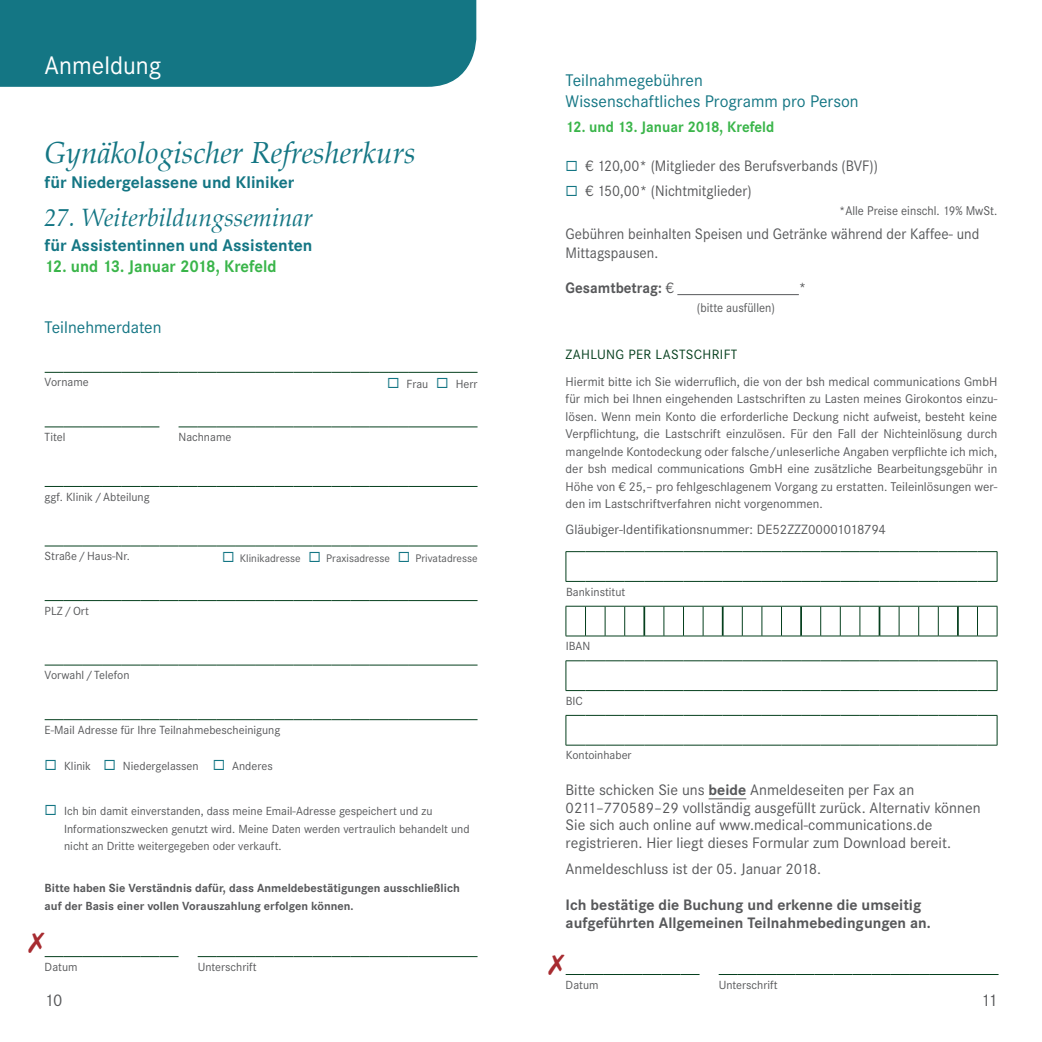
<style>
.page{position:relative;width:1042px;height:1042px;background:#fff}
.page>*{position:absolute;margin:0;border:0;box-sizing:border-box;transform-origin:0 0}
.t1{font:italic 29.75px "Palatino";color:#147684}
.t2{font:26.25px "Corporate S";color:#fff}
.t3{font:italic 24.5px "Palatino";color:#147684}
.t4{font:17.5px/21px "Corporate S";color:#147684}
.t5{font:700 17.5px "Corporate S";color:#147684}
.t6{font:700 17.5px "Corporate S";color:#3ab54a;scale:.95 1}
.t7{font:17.5px "Corporate S";color:#57585a}
.t8{font:15.75px/17.5px "Corporate S";color:#57585a}
.t9{font:15.75px/19.2px "Corporate S";color:#57585a;scale:.95 1}
.t10{font:700 15.75px/17.5px "Corporate S";color:#57585a}
.t11{font:700 15.75px "Corporate S";color:#3ab54a;scale:.95 1}
.t12{font:700 15.75px "Corporate S";color:#57585a;scale:.95 1}
.t13{font:14px "Corporate S";color:#57585a}
.t14{font:14px "Corporate S";color:#053f1d}
.t15{font:13.12px/17.5px "Corporate S";color:#57585a;text-align:justify}
.t16{font:13.12px "Corporate S";color:#57585a;scale:.95 1}
.t17{font:12.25px/17.5px "Corporate S";color:#57585a}
.t18{font:700 12.25px/17.5px "Corporate S";color:#57585a}
.t19{font:11.38px "Corporate S";color:#57585a}
.s1{color:#147684}
.s2{font-weight:400}
.s3{font-weight:700}
</style>
<div class="page">
<div style="left:0;top:0;width:476px;height:87px;background:#147684"></div>
<svg style="left:45px;top:371px;width:432px;height:2px"></svg>
<hr style="left:408px;top:372px;width:69px;height:1px;background:#053f1d">
<svg style="left:45px;top:426px;width:432px;height:2px"></svg>
<hr style="left:408px;top:427px;width:69px;height:1px;background:#053f1d">
<svg style="left:45px;top:486px;width:363px;height:1px"></svg>
<hr style="left:408px;top:486px;width:69px;height:1px;background:#053f1d">
<svg style="left:45px;top:545px;width:432px;height:2px"></svg>
<hr style="left:408px;top:546px;width:69px;height:1px;background:#053f1d">
<svg style="left:45px;top:600px;width:363px;height:1px"></svg>
<hr style="left:408px;top:600px;width:69px;height:1px;background:#053f1d">
<svg style="left:45px;top:664px;width:432px;height:56px"></svg>
<hr style="left:408px;top:719px;width:69px;height:1px;background:#053f1d">
<hr style="left:677px;top:294px;width:122px;height:1px;background:#57585a">
<hr style="left:708px;top:798px;width:38px;height:1px;background:#57585a">
<svg style="left:566px;top:605px;width:431px;height:140px"></svg>
<hr style="left:565px;top:606px;width:1px;height:30px;background:#053f1d">
<hr style="left:624px;top:606px;width:1px;height:30px;background:#053f1d">
<hr style="left:703px;top:606px;width:1px;height:30px;background:#053f1d">
<hr style="left:781px;top:606px;width:1px;height:30px;background:#053f1d">
<hr style="left:859px;top:606px;width:1px;height:30px;background:#053f1d">
<hr style="left:938px;top:606px;width:1px;height:30px;background:#053f1d">
<hr style="left:585px;top:606px;width:1px;height:30px;background:#053f1d">
<hr style="left:663px;top:606px;width:1px;height:30px;background:#053f1d">
<hr style="left:742px;top:606px;width:1px;height:30px;background:#053f1d">
<hr style="left:820px;top:606px;width:1px;height:30px;background:#053f1d">
<hr style="left:899px;top:606px;width:1px;height:30px;background:#053f1d">
<hr style="left:977px;top:606px;width:1px;height:30px;background:#053f1d">
<svg style="left:566px;top:606px;width:431px;height:1px"></svg>
<hr style="left:605px;top:606px;width:1px;height:30px;background:#053f1d">
<hr style="left:683px;top:606px;width:1px;height:30px;background:#053f1d">
<hr style="left:761px;top:606px;width:1px;height:30px;background:#053f1d">
<hr style="left:840px;top:606px;width:1px;height:30px;background:#053f1d">
<hr style="left:918px;top:606px;width:1px;height:30px;background:#053f1d">
<hr style="left:997px;top:606px;width:1px;height:30px;background:#053f1d">
<svg style="left:566px;top:636px;width:431px;height:1px"></svg>
<hr style="left:565px;top:715px;width:1px;height:30px;background:#053f1d">
<svg style="left:566px;top:715px;width:431px;height:1px"></svg>
<hr style="left:997px;top:715px;width:1px;height:30px;background:#053f1d">
<svg style="left:565px;top:551px;width:433px;height:31px"></svg>
<svg style="left:565px;top:660px;width:433px;height:31px"></svg>
<svg style="left:566px;top:745px;width:431px;height:1px"></svg>
<hr style="left:643px;top:606px;width:2px;height:30px;background:#053f1d">
<hr style="left:722px;top:606px;width:1px;height:30px;background:#053f1d">
<hr style="left:800px;top:606px;width:2px;height:30px;background:#053f1d">
<hr style="left:878px;top:606px;width:2px;height:30px;background:#053f1d">
<hr style="left:957px;top:606px;width:2px;height:30px;background:#053f1d">
<svg style="left:44px;top:956px;width:433px;height:1px"></svg>
<svg style="left:565px;top:974px;width:433px;height:1px"></svg>
<h2 class="t2" style="left:45px;top:50px;width:118px">Anmeldung</h2>
<h1 class="t1" style="left:45px;top:128px;width:373px">Gynäkologischer Refresherkurs</h1>
<h3 class="t5" style="left:45px;top:172px;width:251px">für Niedergelassene und Kliniker</h3>
<h3 class="t3" style="left:45px;top:197px;width:270px">27. Weiterbildungsseminar</h3>
<h3 class="t5" style="left:45px;top:235px;width:269px">für Assistentinnen und Assistenten</h3>
<h3 class="t6" style="left:45px;top:256px;width:246px">12. und 13. Januar 2018, Krefeld</h3>
<h3 class="t4" style="left:45px;top:316px;width:118px">Teilnehmerdaten</h3>
<p class="t17" style="left:45px;top:374px;width:46px">Vorname</p>
<p class="t17" style="left:387px;top:375px;width:92px"><span class="s1">◻</span> Frau <span class="s1">◻</span> Herr</p>
<p class="t17" style="left:45px;top:428px;width:22px">Titel</p>
<p class="t17" style="left:179px;top:428px;width:54px">Nachname</p>
<p class="t17" style="left:45px;top:488px;width:107px">ggf. Klinik / Abteilung</p>
<p class="t17" style="left:45px;top:547px;width:87px">Straße / Haus-Nr.</p>
<p class="t19" style="left:222px;top:551px;width:257px"><span class="s1">◻</span> Klinikadresse <span class="s1">◻</span> Praxisadresse <span class="s1">◻</span> Privatadresse</p>
<p class="t17" style="left:45px;top:602px;width:46px">PLZ / Ort</p>
<p class="t17" style="left:45px;top:666px;width:86px">Vorwahl / Telefon</p>
<p class="t17" style="left:45px;top:721px;width:237px">E-Mail Adresse für Ihre Teilnahmebescheinigung</p>
<p class="t17" style="left:45px;top:758px;width:230px"><span class="s1">◻</span> Klinik <span class="s1">◻</span> Niedergelassen <span class="s1">◻</span> Anderes</p>
<p class="t17" style="left:64px;top:802px;width:407px;text-indent:-19px"><span class="s1">◻</span> Ich bin damit einverstanden, dass meine Email-Adresse gespeichert und zu<br>Informationszwecken genutzt wird. Meine Daten werden vertraulich behandelt und nicht an Dritte weitergegeben oder verkauft.</p>
<p class="t18" style="left:45px;top:880px;width:417px">Bitte haben Sie Verständnis dafür, dass Anmeldebestätigungen ausschließlich auf der Basis einer vollen Vorauszahlung erfolgen können.</p>
<p class="t17" style="left:45px;top:958px;width:34px">Datum</p>
<p class="t17" style="left:198px;top:958px;width:61px">Unterschrift</p>
<h3 class="t7" style="left:45px;top:990px;width:19px">10</h3>
<h3 class="t4" style="left:566px;top:70px;width:295px">Teilnahmegebühren<br>Wissenschaftliches Programm pro Person</h3>
<p class="t11" style="left:566px;top:118px;width:221px">12. und 13. Januar 2018, Krefeld</p>
<p class="t9" style="left:566px;top:156px;width:330px"><span class="s1">◻</span> € 120,00* (Mitglieder des Berufsverbands (BVF))</p>
<p class="t9" style="left:566px;top:181px;width:197px"><span class="s1">◻</span> € 150,00* (Nichtmitglieder)</p>
<p class="t16" style="left:839px;top:203px;width:168px">*Alle Preise einschl. 19% MwSt.</p>
<p class="t9" style="left:566px;top:224px;width:437px">Gebühren beinhalten Speisen und Getränke während der Kaffee- und<br>Mittagspausen.</p>
<p class="t12" style="left:566px;top:279px;width:115px">Gesamtbetrag: <span class="s2">€</span></p>
<p class="t9" style="left:799px;top:278px;width:9px">*</p>
<p class="t16" style="left:697px;top:300px;width:84px">(bitte ausfüllen)</p>
<p class="t14" style="left:566px;top:347px;width:173px">ZAHLUNG PER LASTSCHRIFT</p>
<p class="t15" style="left:566px;top:373px;width:433px">Hiermit bitte ich Sie widerruflich, die von der bsh medical communications GmbH für mich bei Ihnen eingehenden Lastschriften zu Lasten meines Girokontos einzu&shy;lösen. Wenn mein Konto die erforderliche Deckung nicht aufweist, besteht keine Verpflichtung, die Lastschrift einzulösen. Für den Fall der Nichteinlösung durch mangelnde Kontodeckung oder falsche/unleserliche Angaben verpflichte ich mich, der bsh medical communications GmbH eine zusätzliche Bearbeitungsgebühr in Höhe von € 25,– pro fehlgeschlagenem Vorgang zu erstatten. Teileinlösungen wer&shy;den im Lastschriftverfahren nicht vorgenommen.</p>
<p class="t13" style="left:566px;top:522px;width:322px">Gläubiger-Identifikationsnummer: DE52ZZZ00001018794</p>
<p class="t17" style="left:566px;top:583px;width:61px">Bankinstitut</p>
<p class="t17" style="left:566px;top:637px;width:26px">IBAN</p>
<p class="t17" style="left:566px;top:692px;width:19px">BIC</p>
<p class="t17" style="left:566px;top:746px;width:67px">Kontoinhaber</p>
<p class="t8" style="left:566px;top:781px;width:416px">Bitte schicken Sie uns <span class="s3">beide</span> Anmeldeseiten per Fax an 0211–770589–29 vollständig ausgefüllt zurück. Alternativ können Sie sich auch online auf www.medical-communications.de registrieren. Hier liegt dieses Formular zum Download bereit.</p>
<p class="t8" style="left:566px;top:860px;width:257px">Anmeldeschluss ist der 05. Januar 2018.</p>
<p class="t10" style="left:566px;top:896px;width:367px">Ich bestätige die Buchung und erkenne die umseitig aufgeführten Allgemeinen Teilnahmebedingungen an.</p>
<p class="t17" style="left:566px;top:976px;width:34px">Datum</p>
<p class="t17" style="left:719px;top:976px;width:61px">Unterschrift</p>
<h3 class="t7" style="left:981px;top:990px;width:18px">11</h3>
</div>
